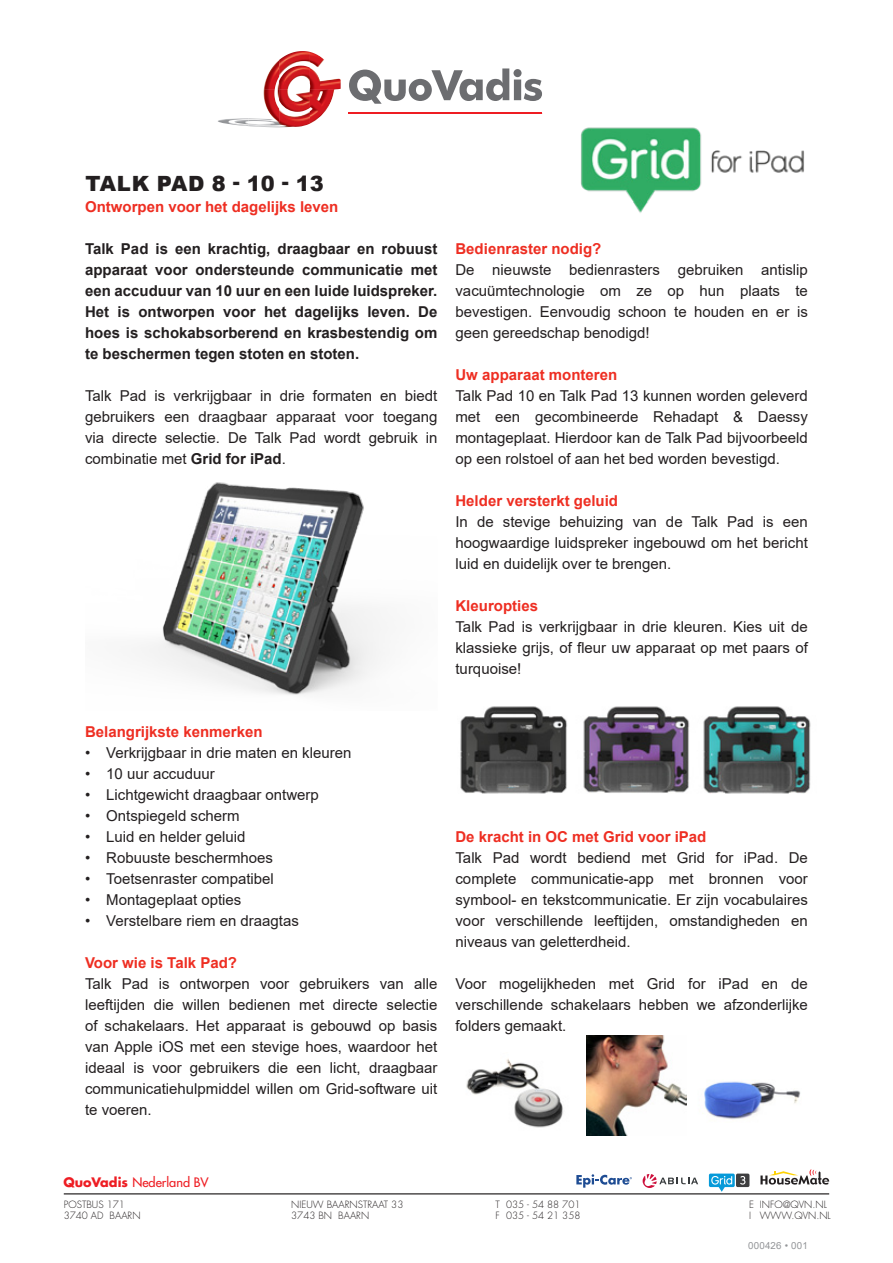
<style>
.page{position:relative;width:893px;height:1263px;background:#fff}
.page>*{position:absolute;margin:0;border:0;box-sizing:border-box;transform-origin:0 0}
.t1{font:900 21px "Arial";color:#231f20}
.t2{font:15px/21px "Arial";color:#231f20;text-align:justify}
.t3{font:700 15px/21px "Arial";color:#231f20;text-align:justify}
.t4{font:700 15px "Arial";color:#ee2e22}
.t5{font:500 12.75px "Futura Std";color:#ee1d23}
.t6{font:300 9.75px/11.7px "Futura Std";color:#231f20}
.t7{font:9.75px "Arial";letter-spacing:.02em;color:#939598}
.s1{font-weight:700}
</style>
<div class="page">
<img style="left:140px;top:482px;width:242px;height:213px">
<img style="left:460px;top:706px;width:351px;height:88px">
<img style="left:581px;top:127px;width:223px;height:86px">
<img style="left:466px;top:1059px;width:97px;height:69px">
<img style="left:587px;top:1035px;width:100px;height:100px">
<img style="left:702px;top:1081px;width:99px;height:38px">
<hr style="left:64px;top:1193px;width:765px;height:1px;background:#231f20">
<svg style="left:576px;top:1174px;width:56px;height:14px"></svg>
<svg style="left:736px;top:1173px;width:13px;height:14px"></svg>
<svg style="left:709px;top:1173px;width:36px;height:19px"></svg>
<svg style="left:760px;top:1169px;width:69px;height:15px"></svg>
<svg style="left:643px;top:1174px;width:55px;height:14px"></svg>
<img style="left:264px;top:63px;width:12px;height:26px">
<img style="left:282px;top:51px;width:16px;height:7px">
<img style="left:310px;top:60px;width:14px;height:7px">
<img style="left:218px;top:120px;width:30px;height:6px">
<img style="left:248px;top:89px;width:31px;height:36px">
<img style="left:289px;top:89px;width:21px;height:13px">
<img style="left:310px;top:89px;width:28px;height:35px">
<hr style="left:349px;top:113px;width:193px;height:1px;background:#ee1d23">
<svg style="left:349px;top:68px;width:193px;height:36px"></svg>
<h1 class="t1" style="left:85px;top:168px;width:240px">talk Pad 8 - 10 - 13</h1>
<p class="t4" style="left:85px;top:196px;width:255px">Ontworpen voor het dagelijks leven</p>
<p class="t3" style="left:85px;top:238px;width:354px">Talk Pad is een krachtig, draagbaar en robuust apparaat voor ondersteunde communicatie met een accuduur van 10 uur en een luide luidspreker.<br>Het is ontworpen voor het dagelijks leven. De hoes is schokabsorberend en krasbestendig om te beschermen tegen stoten en stoten.</p>
<p class="t2" style="left:85px;top:385px;width:354px">Talk Pad is verkrijgbaar in drie formaten en biedt gebruikers een draagbaar apparaat voor toegang via directe selectie. De Talk Pad wordt gebruik in combinatie met <span class="s1">Grid for iPad</span>.</p>
<p class="t4" style="left:455px;top:238px;width:147px">Bedienraster nodig?</p>
<p class="t2" style="left:455px;top:259px;width:354px">De nieuwste bedienrasters gebruiken antislip vacuümtechnologie om ze op hun plaats te bevestigen. Eenvoudig schoon te houden en er is geen gereedschap benodigd!</p>
<p class="t4" style="left:455px;top:364px;width:163px">Uw apparaat monteren</p>
<p class="t2" style="left:455px;top:385px;width:354px">Talk Pad 10 en Talk Pad 13 kunnen worden geleverd met een gecombineerde Rehadapt &amp; Daessy montageplaat. Hierdoor kan de Talk Pad bijvoorbeeld op een rolstoel of aan het bed worden bevestigd.</p>
<p class="t4" style="left:455px;top:490px;width:164px">Helder versterkt geluid</p>
<p class="t2" style="left:455px;top:511px;width:354px">In de stevige behuizing van de Talk Pad is een hoogwaardige luidspreker ingebouwd om het bericht luid en duidelijk over te brengen.</p>
<p class="t4" style="left:455px;top:595px;width:84px">Kleuropties</p>
<p class="t2" style="left:455px;top:616px;width:354px">Talk Pad is verkrijgbaar in drie kleuren. Kies uit de klassieke grijs, of fleur uw apparaat op met paars of turquoise!</p>
<p class="t4" style="left:85px;top:721px;width:179px">Belangrijkste kenmerken</p>
<p class="t2" style="left:85px;top:742px;width:268px">• Verkrijgbaar in drie maten en kleuren</p>
<p class="t2" style="left:85px;top:763px;width:131px">• 10 uur accuduur</p>
<p class="t2" style="left:85px;top:784px;width:235px">• Lichtgewicht draagbaar ontwerp</p>
<p class="t2" style="left:85px;top:805px;width:156px">• Ontspiegeld scherm</p>
<p class="t2" style="left:85px;top:826px;width:162px">• Luid en helder geluid</p>
<p class="t2" style="left:85px;top:847px;width:189px">• Robuuste beschermhoes</p>
<p class="t2" style="left:85px;top:868px;width:190px">• Toetsenraster compatibel</p>
<p class="t2" style="left:85px;top:889px;width:158px">• Montageplaat opties</p>
<p class="t2" style="left:85px;top:910px;width:215px">• Verstelbare riem en draagtas</p>
<p class="t4" style="left:85px;top:952px;width:153px">Voor wie is Talk Pad?</p>
<p class="t2" style="left:85px;top:973px;width:354px">Talk Pad is ontworpen voor gebruikers van alle leeftijden die willen bedienen met directe selectie of schakelaars. Het apparaat is gebouwd op basis van Apple iOS met een stevige hoes, waardoor het ideaal is voor gebruikers die een licht, draagbaar communicatiehulpmiddel willen om Grid-software uit te voeren.</p>
<p class="t4" style="left:455px;top:826px;width:252px">De kracht in OC met Grid voor iPad</p>
<p class="t2" style="left:455px;top:847px;width:354px">Talk Pad wordt bediend met Grid for iPad. De complete communicatie-app met bronnen voor symbool- en tekstcommunicatie. Er zijn vocabulaires voor verschillende leeftijden, omstandigheden en niveaus van geletterdheid.</p>
<p class="t2" style="left:455px;top:973px;width:354px">Voor mogelijkheden met Grid for iPad en de verschillende schakelaars hebben we afzonderlijke folders gemaakt.</p>
<p class="t5" style="left:63px;top:1174px;width:147px"><span class="s1">QuoVadis</span> Nederland BV</p>
<p class="t6" style="left:64px;top:1198px;width:78px">POSTBUS 171<br>3740 AD BAARN</p>
<p class="t6" style="left:291px;top:1198px;width:43px">NIEUW BAARN</p>
<p class="t6" style="left:291px;top:1198px;width:114px;text-indent:66px">STRAAT 33<br>3743 BN BAARN</p>
<p class="t6" style="left:495px;top:1198px;width:87px">T 035 - 54 88 701<br>F 035 - 54 21 358</p>
<p class="t6" style="left:749px;top:1198px;width:83px">E INFO@QVN.N L<br>I WWW.QVN.N L</p>
<p class="t7" style="left:748px;top:1238px;width:61px">000426 • 001</p>
</div>
